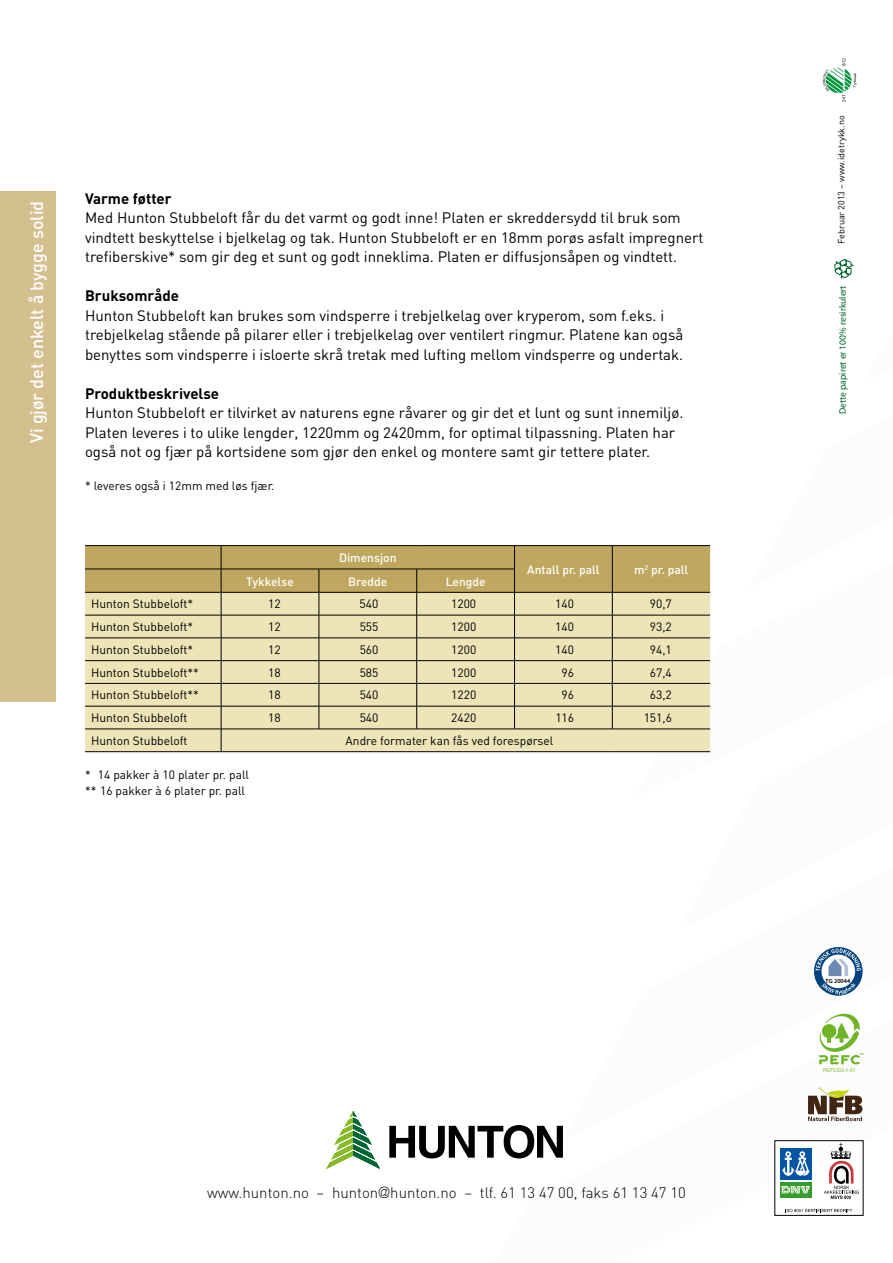
<style>
.page{position:relative;width:893px;height:1263px;background:#fff}
.page>*{position:absolute;margin:0;border:0;box-sizing:border-box;transform-origin:0 0}
.t1{font:500 17.85px "DIN";letter-spacing:-.005em;color:#fff}
.t2{font:15px/19.5px "DIN";color:#000}
.t3{font:300 15px "DIN";color:#000}
.t4{font:700 15px "DIN";color:#000}
.t5{font:12px/16.5px "DIN";color:#000}
.t6{font:500 12px "DIN";color:#fff}
.t7{font:9.45px "Myriad Pro";color:#00642e}
.t8{font:9px "DIN";color:#000}
.t9{font:600 6px "Myriad Pro";color:#000}
.t10{font:5.1px "Arial";color:#6fb525}
.s1{font-family:"Futura Std"}
</style>
<div class="page">
<div style="left:0;top:191px;width:55px;height:511px;background:#d4bf8e"></div>
<svg style="left:823px;top:58px;width:34px;height:44px"></svg>
<svg style="left:326px;top:1111px;width:54px;height:58px"></svg>
<svg style="left:389px;top:1125px;width:174px;height:33px"></svg>
<hr style="left:85px;top:545px;width:136px;height:1px;background:#000">
<hr style="left:221px;top:545px;width:98px;height:1px;background:#000">
<hr style="left:319px;top:545px;width:98px;height:1px;background:#000">
<hr style="left:417px;top:545px;width:97px;height:1px;background:#000">
<hr style="left:514px;top:545px;width:98px;height:1px;background:#000">
<hr style="left:612px;top:545px;width:98px;height:1px;background:#000">
<svg style="left:85px;top:546px;width:625px;height:205px;background:#d8cc9c"></svg>
<hr style="left:319px;top:729px;width:98px;height:1px;background:#000">
<hr style="left:417px;top:729px;width:97px;height:1px;background:#000">
<hr style="left:514px;top:729px;width:98px;height:1px;background:#000">
<hr style="left:612px;top:729px;width:98px;height:1px;background:#000">
<hr style="left:85px;top:751px;width:136px;height:1px;background:#000">
<hr style="left:221px;top:751px;width:98px;height:1px;background:#000">
<hr style="left:319px;top:751px;width:98px;height:1px;background:#000">
<hr style="left:417px;top:751px;width:97px;height:1px;background:#000">
<hr style="left:514px;top:751px;width:98px;height:1px;background:#000">
<hr style="left:612px;top:751px;width:98px;height:1px;background:#000">
<svg style="left:808px;top:1096px;width:54px;height:25px"></svg>
<img style="left:818px;top:1087px;width:31px;height:12px">
<svg style="left:786px;top:1209px;width:66px;height:3px"></svg>
<svg style="left:824px;top:1143px;width:35px;height:56px"></svg>
<div style="left:780px;top:1182px;width:31px;height:16px;background:#359d2c"></div>
<div style="left:780px;top:1149px;width:31px;height:31px;background:#0055a5"></div>
<svg style="left:781px;top:1186px;width:29px;height:7px"></svg>
<svg style="left:782px;top:1151px;width:27px;height:25px"></svg>
<svg style="left:819px;top:1014px;width:44px;height:50px"></svg>
<svg style="left:814px;top:947px;width:49px;height:49px"></svg>
<div style="left:821px;top:954px;width:34px;height:34px;background:#fff;border-radius:50%"></div>
<svg style="left:822px;top:983px;width:34px;height:12px"></svg>
<svg style="left:816px;top:948px;width:45px;height:28px"></svg>
<p class="t1" style="left:25px;top:443px;width:244px;rotate:-90deg">Vi gjør det enkelt å bygge solid</p>
<p class="t4" style="left:85px;top:188px;width:88px">Varme føtter</p>
<p class="t2" style="left:85px;top:208px;width:620px">Med Hunton Stubbeloft får du det varmt og godt inne! Platen er skreddersydd til bruk som vindtett beskyttelse i bjelkelag og tak. Hunton Stubbeloft er en 18mm porøs asfalt impregnert trefiberskive* som gir deg et sunt og godt inneklima. Platen er diffusjonsåpen og vindtett.</p>
<p class="t4" style="left:85px;top:286px;width:95px">Bruksområde</p>
<p class="t2" style="left:85px;top:306px;width:600px">Hunton Stubbeloft kan brukes som vindsperre i trebjelkelag over kryperom, som f.eks. i trebjelkelag stående på pilarer eller i trebjelkelag over ventilert ringmur. Platene kan også benyttes som vindsperre i isloerte skrå tretak med lufting mellom vindsperre og undertak.</p>
<p class="t4" style="left:85px;top:383px;width:136px">Produktbeskrivelse</p>
<p class="t2" style="left:85px;top:403px;width:600px">Hunton Stubbeloft er tilvirket av naturens egne råvarer og gir det et lunt og sunt innemiljø.<br>Platen leveres i to ulike lengder, 1220mm og 2420mm, for optimal tilpassning. Platen har også not og fjær på kortsidene som gjør den enkel og montere samt gir tettere plater.</p>
<p class="t5" style="left:85px;top:478px;width:191px">* leveres også i 12mm med løs fjær.</p>
<p class="t6" style="left:339px;top:550px;width:59px">Dimensjon</p>
<p class="t6" style="left:246px;top:573px;width:49px">Tykkelse</p>
<p class="t6" style="left:348px;top:573px;width:41px">Bredde</p>
<p class="t6" style="left:446px;top:573px;width:41px">Lengde</p>
<p class="t6" style="left:527px;top:561px;width:74px">Antall pr. pall</p>
<p class="t6" style="left:634px;top:561px;width:56px">m<sup>2</sup> pr. pall</p>
<p class="t5" style="left:91px;top:596px;width:104px">Hunton Stubbeloft*</p>
<p class="t5" style="left:268px;top:596px;width:14px">12</p>
<p class="t5" style="left:360px;top:596px;width:20px">540</p>
<p class="t5" style="left:451px;top:596px;width:27px">1200</p>
<p class="t5" style="left:555px;top:596px;width:20px">140</p>
<p class="t5" style="left:650px;top:596px;width:23px">90,7</p>
<p class="t5" style="left:91px;top:619px;width:104px">Hunton Stubbeloft*</p>
<p class="t5" style="left:268px;top:619px;width:14px">12</p>
<p class="t5" style="left:360px;top:619px;width:20px">555</p>
<p class="t5" style="left:451px;top:619px;width:27px">1200</p>
<p class="t5" style="left:555px;top:619px;width:20px">140</p>
<p class="t5" style="left:650px;top:619px;width:23px">93,2</p>
<p class="t5" style="left:91px;top:641px;width:104px">Hunton Stubbeloft*</p>
<p class="t5" style="left:268px;top:641px;width:14px">12</p>
<p class="t5" style="left:360px;top:641px;width:20px">560</p>
<p class="t5" style="left:451px;top:641px;width:27px">1200</p>
<p class="t5" style="left:555px;top:641px;width:20px">140</p>
<p class="t5" style="left:650px;top:641px;width:23px">94,1</p>
<p class="t5" style="left:91px;top:664px;width:109px">Hunton Stubbeloft**</p>
<p class="t5" style="left:268px;top:664px;width:14px">18</p>
<p class="t5" style="left:360px;top:664px;width:20px">585</p>
<p class="t5" style="left:451px;top:664px;width:27px">1200</p>
<p class="t5" style="left:562px;top:664px;width:14px">96</p>
<p class="t5" style="left:650px;top:664px;width:23px">67,4</p>
<p class="t5" style="left:91px;top:687px;width:109px">Hunton Stubbeloft**</p>
<p class="t5" style="left:268px;top:687px;width:14px">18</p>
<p class="t5" style="left:360px;top:687px;width:20px">540</p>
<p class="t5" style="left:451px;top:687px;width:27px">1220</p>
<p class="t5" style="left:562px;top:687px;width:14px">96</p>
<p class="t5" style="left:650px;top:687px;width:23px">63,2</p>
<p class="t5" style="left:91px;top:710px;width:98px">Hunton Stubbeloft</p>
<p class="t5" style="left:268px;top:710px;width:14px">18</p>
<p class="t5" style="left:360px;top:710px;width:20px">540</p>
<p class="t5" style="left:451px;top:710px;width:27px">2420</p>
<p class="t5" style="left:555px;top:710px;width:20px">116</p>
<p class="t5" style="left:644px;top:710px;width:30px">151,6</p>
<p class="t5" style="left:91px;top:732px;width:98px">Hunton Stubbeloft</p>
<p class="t5" style="left:346px;top:732px;width:209px">Andre formater kan fås ved forespørsel</p>
<p class="t5" style="left:85px;top:766px;width:166px">* 14 pakker à 10 plater pr. pall ** 16 pakker à 6 plater pr. pall</p>
<p class="t3" style="left:207px;top:1182px;width:480px">www.hunton.no – hunton<span class="s1">@</span>hunton.no – tlf. 61 13 47 00, faks 61 13 47 10</p>
<p class="t8" style="left:836px;top:244px;width:130px;rotate:-90deg">Februar 2013 – www.idetrykk.no</p>
<p class="t7" style="left:837px;top:414px;width:130px;rotate:-90deg">Dette papiret er 100% resirkulert</p>
<p class="t9" style="left:826px;top:977px;width:26px">TG 20044</p>
<p class="t10" style="left:823px;top:1066px;width:34px">PEFC/03-1-01</p>
</div>
